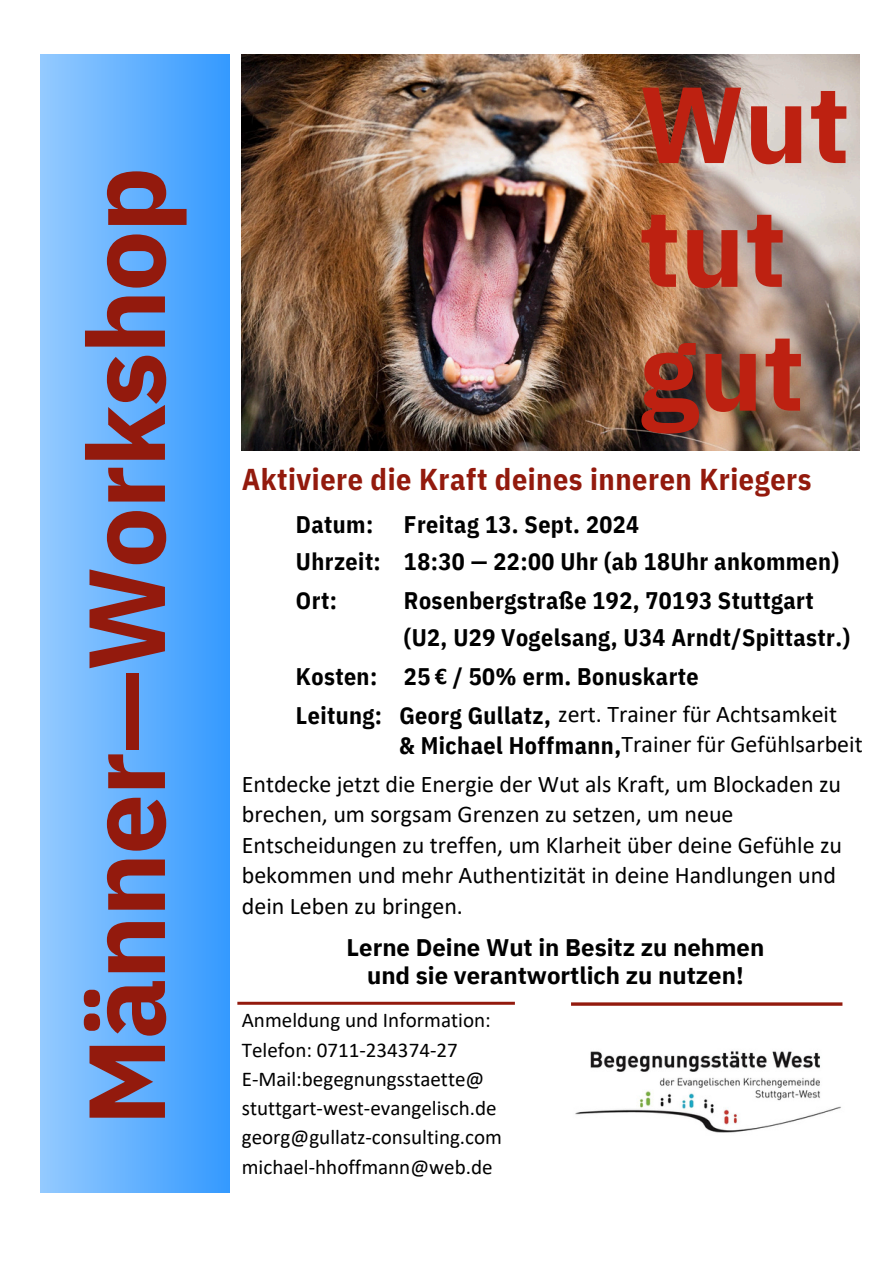
<style>
.page{position:relative;width:894px;height:1264px;background:#fff}
.page>*{position:absolute;margin:0;border:0;box-sizing:border-box;transform-origin:0 0}
.t1{font:700 108px "IBM Plex Sans";letter-spacing:-.015em;color:#931a0d}
.t2{font:700 108px/123.8px "IBM Plex Sans";color:#bd2111}
.t3{font:700 30px "IBM Plex Sans Cond";letter-spacing:.02em;color:#931a0d}
.t4{font:24px/30.3px "Calibri";color:#000}
.t5{font:700 24px/37.2px "IBM Plex Sans Cond";letter-spacing:.02em;color:#000}
.t6{font:700 24px/28.2px "IBM Plex Sans";color:#000;text-align:center}
.t7{font:21px/29.2px "Calibri";color:#000}
.s1{font-family:"Calibri"}
.s2{font-family:"IBM Plex Sans Cond";font-weight:700}
</style>
<div class="page">
<hr style="left:237px;top:1001px;width:277px;height:3px;background:#931a0d">
<div style="left:40px;top:54px;width:189px;height:1138px;background:linear-gradient(to right,#94caff,#349aff)"></div>
<hr style="left:571px;top:1002px;width:271px;height:3px;background:#931a0d">
<img style="left:575px;top:1051px;width:266px;height:82px">
<img style="left:242px;top:54px;width:617px;height:396px">
<p class="t1" style="left:54px;top:1125px;width:960px;rotate:-90deg">Männer—Workshop</p>
<h5 class="t2" style="left:639px;top:61px;width:212px">Wut tut gut</h5>
<h1 class="t3" style="left:242px;top:459px;width:571px">Aktiviere die Kraft deines inneren Kriegers</h1>
<p class="t5" style="left:296px;top:505px;width:86px">Datum:<br>Uhrzeit:</p>
<h2 class="t5" style="left:404px;top:505px;width:436px">Freitag 13. Sept. 2024<br>18:30 — 22:00 Uhr (ab 18Uhr ankommen)</h2>
<h3 class="t5" style="left:296px;top:581px;width:43px">Ort:</h3>
<h4 class="t5" style="left:404px;top:581px;width:447px">Rosenbergstraße 192, 70193 Stuttgart (U2, U29 Vogelsang, U34 Arndt/Spittastr.)</h4>
<h4 class="t5" style="left:296px;top:657px;width:83px">Kosten:</h4>
<h4 class="t5" style="left:404px;top:657px;width:296px">25 <span class="s1">€</span> / 50% erm. Bonuskarte</h4>
<h4 class="t4" style="left:296px;top:701px;width:542px"><span class="s2">Leitung: Georg Gullatz,</span> zert. Trainer für Achtsamkeit</h4>
<p class="t4" style="left:399px;top:731px;width:465px"><span class="s2">&amp; Michael Hoffmann,</span>Trainer für Gefühlsarbeit</p>
<h5 class="t4" style="left:242px;top:770px;width:601px">Entdecke jetzt die Energie der Wut als Kraft, um Blockaden zu brechen, um sorgsam Grenzen zu setzen, um neue Entscheidungen zu treffen, um Klarheit über deine Gefühle zu bekommen und mehr Authentizität in deine Handlungen und dein Leben zu bringen.</h5>
<h4 class="t6" style="left:346px;top:932px;width:419px">Lerne Deine Wut in Besitz zu nehmen und sie verantwortlich zu nutzen!</h4>
<h1 class="t7" style="left:242px;top:1007px;width:262px">Anmeldung und Information:<br>Telefon: 0711-234374-27<br>E-Mail:begegnungsstaette@ stuttgart-west-evangelisch.de georg@gullatz-consulting.com michael-hhoffmann@web.de</h1>
</div>
